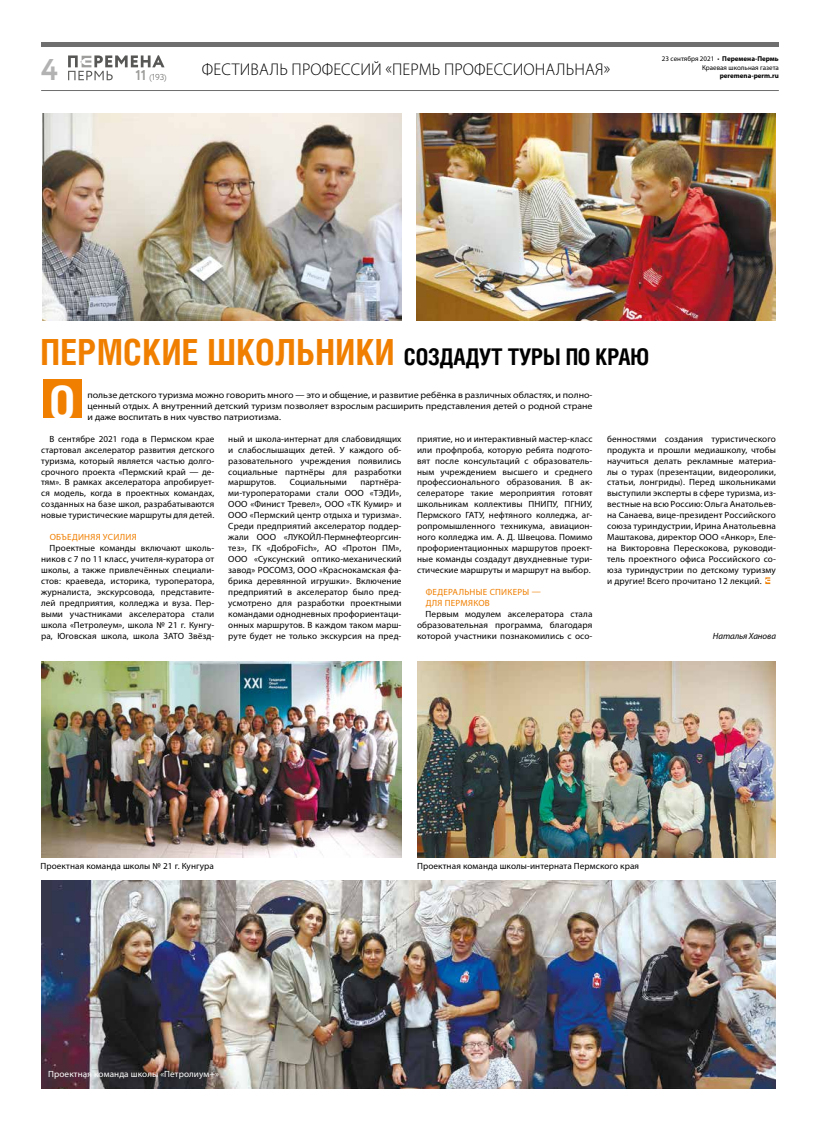
<style>
.page{position:relative;width:820px;height:1134px;background:#fff}
.page>*{position:absolute;margin:0;border:0;box-sizing:border-box;transform-origin:0 0}
.t1{font:700 46px "Helios Cond";color:#fff}
.t2{font:700 30px "Circe";color:#b3b2b2}
.t3{font:700 23px "Helios Cond";letter-spacing:-.01em;color:#000}
.t4{font:300 17px "Myriad Pro";letter-spacing:.01em;color:#000}
.t5{font:9px/11px "Myriad Pro";letter-spacing:.01em;color:#000;text-align:justify}
.t6{font:semi-expanded 9px/11px "Myriad Pro";color:#000;text-align:justify}
.t7{font:9px/11px "Myriad Pro";letter-spacing:.03em;color:#f07f00}
.t8{font:9px "Myriad Pro";letter-spacing:.01em;color:#fff}
.t9{font:italic 9px "Myriad Pro";letter-spacing:-.01em;color:#000}
.t10{font:300 8.6px "Circe";color:#575756}
.t11{font:7px/8.4px "Myriad Pro";color:#000;text-align:right}
.t12{font:700 7px "Myriad Pro";color:#000}
.s1{font-weight:700}
.s2{font-weight:700;font-size:14.2px;color:#9d9d9c}
.s3{font-size:36px;color:#f07f00}
</style>
<div class="page">
<hr style="left:41px;top:43px;width:737px;height:4px;background:#706f6f">
<hr style="left:41px;top:90px;width:737px;height:1px;background:#706f6f">
<svg style="left:68px;top:55px;width:96px;height:25px"></svg>
<div style="left:43px;top:379px;width:39px;height:39px;background:#f07f00"></div>
<svg style="left:765px;top:577px;width:5px;height:7px"></svg>
<img style="left:43px;top:113px;width:358px;height:208px">
<img style="left:416px;top:113px;width:359px;height:208px">
<img style="left:41px;top:880px;width:734px;height:208px">
<img style="left:41px;top:661px;width:360px;height:197px">
<img style="left:417px;top:661px;width:358px;height:197px">
<h3 class="t4" style="left:202px;top:59px;width:409px">ФЕСТИВАЛЬ ПРОФЕССИЙ «ПЕРМЬ ПРОФЕССИОНАЛЬНАЯ»</h3>
<p class="t11" style="left:661px;top:55px;width:118px">23 сентября 2021 • <span class="s1">Перемена-Пермь<br></span>Краевая школьная газета</p>
<h2 class="t2" style="left:41px;top:50px;width:18px">4</h2>
<p class="t10" style="left:135px;top:71px;width:33px"><span class="s2">11</span> (193)</p>
<p class="t12" style="left:719px;top:71px;width:61px">peremena-perm.ru</p>
<h3 class="t3" style="left:41px;top:343px;width:609px"><span class="s3">ПЕРМСКИЕ ШКОЛЬНИКИ</span> СОЗДАДУТ ТУРЫ ПО КРАЮ</h3>
<h1 class="t1" style="left:49px;top:375px;width:27px">O</h1>
<p class="t6" style="left:87px;top:389px;width:506px">пользе детского туризма можно говорить много — это и общение, и развитие ребёнка в различных областях, и полно&shy;ценный отдых. А внутренний детский туризм позволяет взрослым расширить представления детей о родной стране и даже воспитать в них чувство патриотизма.</p>
<p class="t5" style="left:41px;top:433px;width:175px;text-indent:9px">В сентябре 2021 года в Пермском крае стартовал акселератор развития детского туризма, который является частью долго&shy;срочного проекта «Пермский край — де&shy;тям». В рамках акселератора апробирует&shy;ся модель, когда в проектных командах, созданных на базе школ, разрабатываются новые туристические маршруты для детей.</p>
<p class="t7" style="left:50px;top:532px;width:88px">ОБЪЕДИНЯЯ УСИЛИЯ</p>
<p class="t5" style="left:41px;top:542px;width:175px;text-indent:9px">Проектные команды включают школь&shy;ников с 7 по 11 класс, учителя-куратора от школы, а также привлечённых специали&shy;стов: краеведа, историка, туроператора, журналиста, экскурсовода, представите&shy;лей предприятия, колледжа и вуза. Пер&shy;выми участниками акселератора стали школа «Петролеум», школа № 21 г. Кунгу&shy;ра, Юговская школа, школа ЗАТО Звёзд-</p>
<p class="t5" style="left:228px;top:433px;width:175px">ный и школа-интернат для слабовидящих и слабослышащих детей. У каждого об&shy;разовательного учреждения появились социальные партнёры для разработки маршрутов.</p>
<p class="t5" style="left:417px;top:433px;width:177px">приятие, но и интерактивный мастер-класс или профпроба, которую ребята подгото&shy;вят после консультаций с образователь&shy;ным учреждением высшего и среднего профессионального образования. В ак&shy;селераторе такие мероприятия готовят школьникам коллективы ПНИПУ, ПГНИУ, Пермского ГАТУ, нефтяного колледжа, аг&shy;ропромышленного техникума, авиацион&shy;ного колледжа им. А. Д. Швецова. Помимо профориентационных маршрутов проект&shy;ные команды создадут двухдневные тури&shy;стические маршруты и маршрут на выбор.</p>
<p class="t7" style="left:425px;top:586px;width:117px">ФЕДЕРАЛЬНЫЕ СПИКЕРЫ —<br>ДЛЯ ПЕРМЯКОВ</p>
<p class="t5" style="left:417px;top:608px;width:177px;text-indent:9px">Первым модулем акселератора стала образовательная программа, благодаря которой участники познакомились с осо-</p>
<p class="t5" style="left:289px;top:477px;width:59px">Социальными</p>
<p class="t5" style="left:228px;top:477px;width:175px;text-indent:132px">партнёра&shy;ми-туроператорами стали ООО «ТЭДИ», ООО «Финист Тревел», ООО «ТК Кумир» и ООО «Пермский центр отдыха и туризма».<br>Среди предприятий акселератор поддер&shy;жали ООО «ЛУКОЙЛ-Пермнефтеоргсин&shy;тез», ГК «ДоброFich», АО «Протон ПМ», ООО «Суксунский оптико-механический завод» РОСОМЗ, ООО «Краснокамская фа&shy;брика деревянной игрушки». Включение предприятий в акселератор было пред&shy;усмотрено для разработки проектными командами однодневных профориентаци&shy;онных маршрутов. В каждом таком марш&shy;руте будет не только экскурсия на пред-</p>
<p class="t5" style="left:607px;top:433px;width:170px">бенностями создания туристического продукта и прошли медиашколу, чтобы научиться делать рекламные материа&shy;лы о турах (презентации, видеоролики, статьи, лонгриды). Перед школьниками выступили эксперты в сфере туризма, из&shy;вестные на всю Россию: Ольга Анатольев&shy;на Санаева, вице-президент Российского союза туриндустрии, Ирина Анатольевна Маштакова, директор ООО «Анкор», Еле&shy;на Викторовна Перескокова, руководи&shy;тель проектного офиса Российского со&shy;юза туриндустрии по детскому туризму и другие! Всего прочитано 12 лекций.</p>
<p class="t9" style="left:712px;top:630px;width:64px">Наталья Ханова</p>
<p class="t5" style="left:40px;top:860px;width:175px">Проектная команда школы № 21 г. Кунгура</p>
<p class="t8" style="left:48px;top:1068px;width:172px">Проектная команда школы «Петролиум+»</p>
<p class="t5" style="left:417px;top:860px;width:223px">Проектная команда школы-интерната Пермского края</p>
</div>
